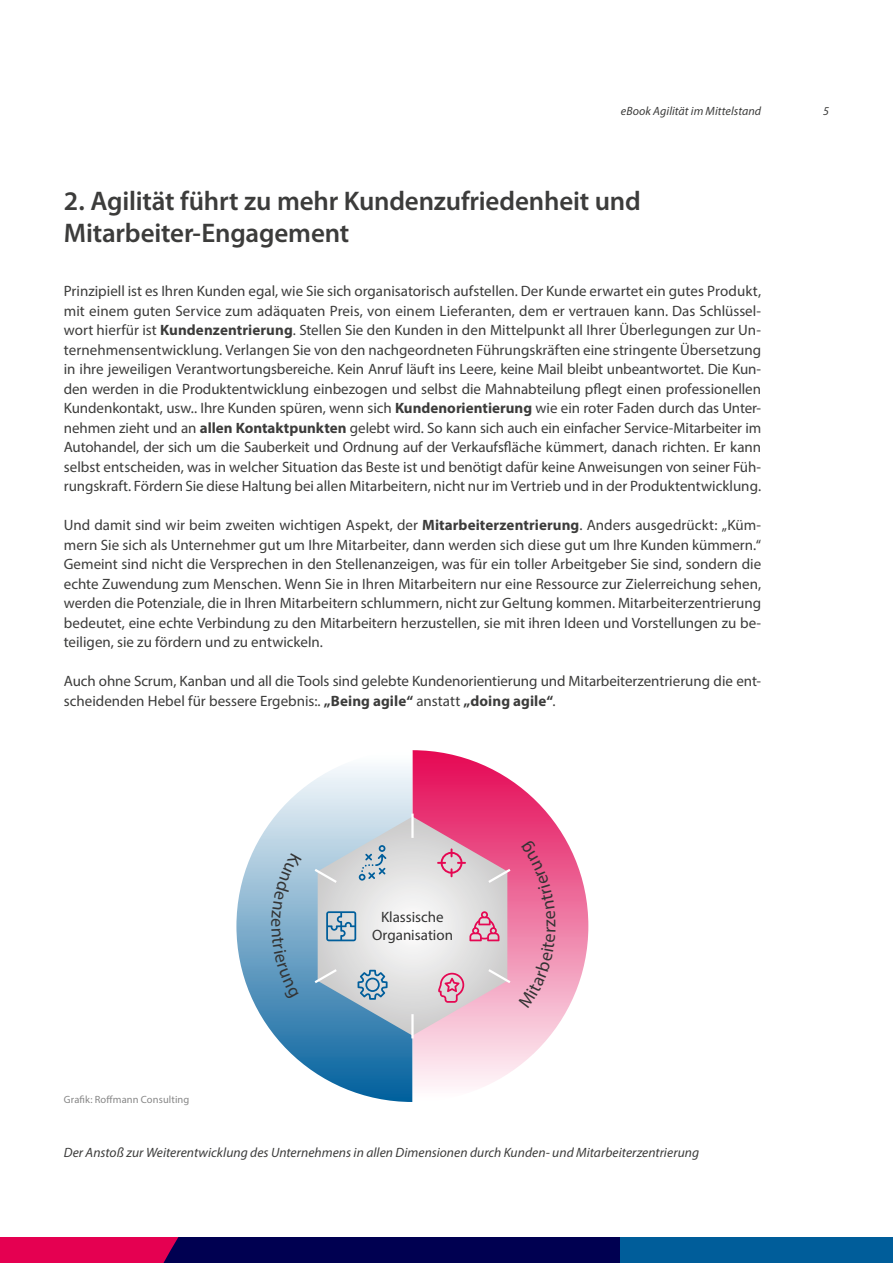
<style>
.page{position:relative;width:893px;height:1263px;background:#fff}
.page>*{position:absolute;margin:0;border:0;box-sizing:border-box;transform-origin:0 0}
.t1{font:600 27px/32.4px "Myriad Pro";letter-spacing:-.005em;color:#3c3c3b}
.t2{font:15px/19.5px "Myriad Pro";letter-spacing:-.005em;color:#3c3c3b;text-align:justify}
.t3{font:15px/18px "Myriad Pro";color:#333;text-align:center}
.t4{font:italic 13.5px "Myriad Pro";letter-spacing:.005em;color:#3c3c3b}
.t5{font:italic 12px "Myriad Pro";letter-spacing:.005em;color:#3c3c3b}
.t6{font:10.5px "Myriad Pro";letter-spacing:.01em;color:#878787}
.s1{font-weight:700}
</style>
<div class="page">
<svg style="left:412px;top:750px;width:176px;height:352px"></svg>
<svg style="left:236px;top:766px;width:176px;height:336px"></svg>
<svg style="left:312px;top:811px;width:201px;height:230px;background:#b799bc"></svg>
<svg style="left:318px;top:816px;width:189px;height:219px;background:#d0c6d1"></svg>
<div style="left:620px;top:1237px;width:273px;height:26px;background:#005d9a"></div>
<svg style="left:0;top:1237px;width:620px;height:26px;background:#3f0051"></svg>
<svg style="left:518px;top:840px;width:38px;height:168px;background:#ef7ea7"></svg>
<svg style="left:271px;top:853px;width:31px;height:146px;background:#81aecc"></svg>
<p class="t5" style="left:621px;top:104px;width:142px">eBook Agilität im Mittelstand</p>
<p class="t5" style="left:823px;top:104px;width:7px">5</p>
<h1 class="t1" style="left:64px;top:185px;width:579px">2. Agilität führt zu mehr Kundenzufriedenheit und<br>Mitarbeiter-Engagement</h1>
<p class="t2" style="left:64px;top:281px;width:699px">Prinzipiell ist es Ihren Kunden egal, wie Sie sich organisatorisch aufstellen. Der Kunde erwartet ein gutes Produkt, mit einem guten Service zum adäquaten Preis, von einem Lieferanten, dem er vertrauen kann. Das Schlüssel&shy;wort hierfür ist <span class="s1">Kundenzentrierung</span>. Stellen Sie den Kunden in den Mittelpunkt all Ihrer Überlegungen zur Un&shy;ternehmensentwicklung. Verlangen Sie von den nachgeordneten Führungskräften eine stringente Übersetzung in ihre jeweiligen Verantwortungsbereiche. Kein Anruf läuft ins Leere, keine Mail bleibt unbeantwortet. Die Kun&shy;den werden in die Produktentwicklung einbezogen und selbst die Mahnabteilung pflegt einen professionellen Kundenkontakt, usw.. Ihre Kunden spüren, wenn sich <span class="s1">Kundenorientierung</span> wie ein roter Faden durch das Unter&shy;nehmen zieht und an <span class="s1">allen Kontaktpunkten</span> gelebt wird. So kann sich auch ein einfacher Service-Mitarbeiter im Autohandel, der sich um die Sauberkeit und Ordnung auf der Verkaufsfläche kümmert, danach richten. Er kann selbst entscheiden, was in welcher Situation das Beste ist und benötigt dafür keine Anweisungen von seiner Füh&shy;rungskraft. Fördern Sie diese Haltung bei allen Mitarbeitern, nicht nur im Vertrieb und in der Produktentwicklung.</p>
<p class="t2" style="left:64px;top:515px;width:699px">Und damit sind wir beim zweiten wichtigen Aspekt, der <span class="s1">Mitarbeiterzentrierung</span>. Anders ausgedrückt: „Küm&shy;mern Sie sich als Unternehmer gut um Ihre Mitarbeiter, dann werden sich diese gut um Ihre Kunden kümmern.“ Gemeint sind nicht die Versprechen in den Stellenanzeigen, was für ein toller Arbeitgeber Sie sind, sondern die echte Zuwendung zum Menschen. Wenn Sie in Ihren Mitarbeitern nur eine Ressource zur Zielerreichung sehen, werden die Potenziale, die in Ihren Mitarbeitern schlummern, nicht zur Geltung kommen. Mitarbeiterzentrierung bedeutet, eine echte Verbindung zu den Mitarbeitern herzustellen, sie mit ihren Ideen und Vorstellungen zu be&shy;teiligen, sie zu fördern und zu entwickeln.</p>
<p class="t2" style="left:64px;top:671px;width:699px">Auch ohne Scrum, Kanban und all die Tools sind gelebte Kundenorientierung und Mitarbeiterzentrierung die ent&shy;scheidenden Hebel für bessere Ergebnis:. <span class="s1">„Being agile“</span> anstatt <span class="s1">„doing agile“</span>.</p>
<p class="t6" style="left:64px;top:1093px;width:127px">Grafik: Roffmann Consulting</p>
<p class="t3" style="left:372px;top:908px;width:82px">Klassische<br>Organisation</p>
<p class="t4" style="left:64px;top:1144px;width:637px">Der Anstoß zur Weiterentwicklung des Unternehmens in allen Dimensionen durch Kunden- und Mitarbeiterzentrierung</p>
</div>
